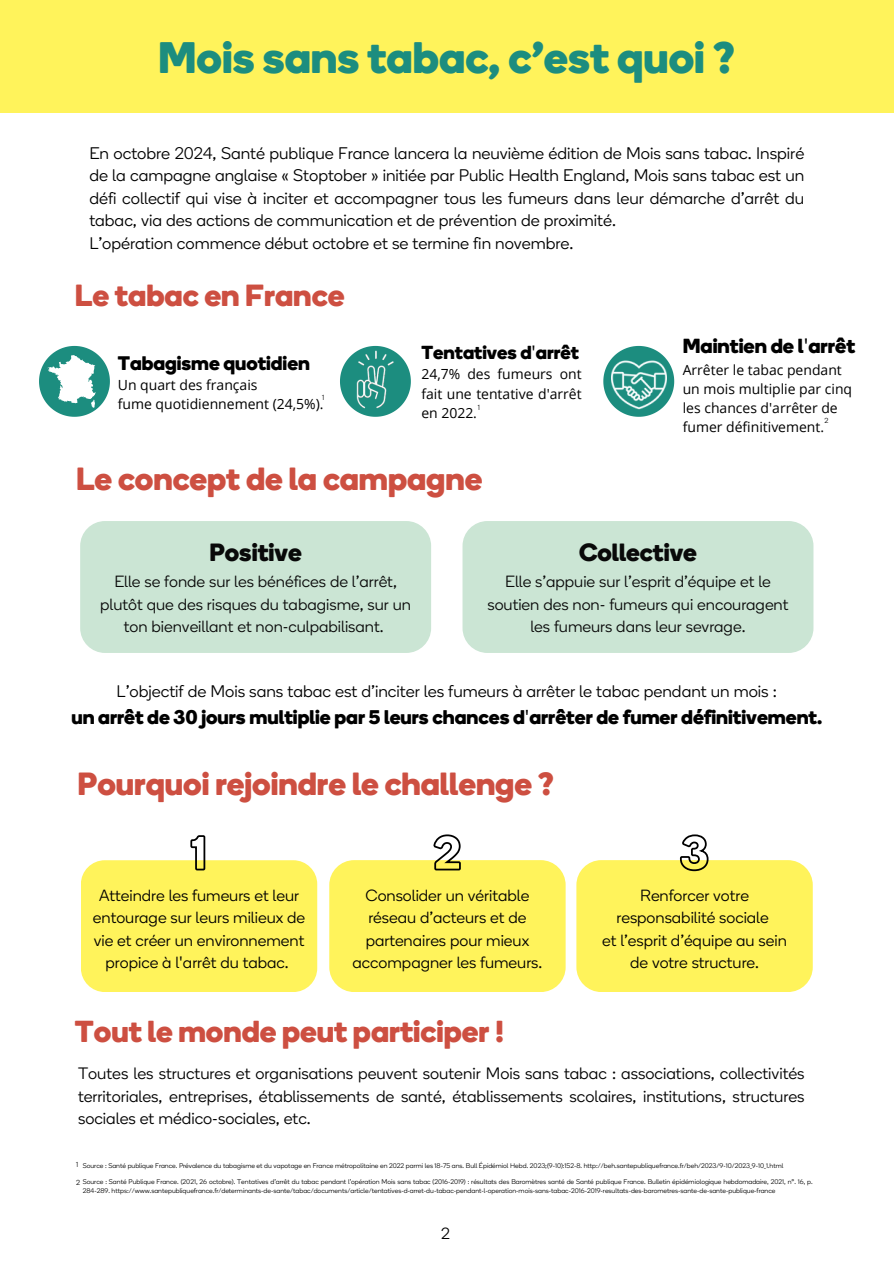
<style>
.page{position:relative;width:894px;height:1264px;background:#fff}
.page>*{position:absolute;margin:0;border:0;box-sizing:border-box;transform-origin:0 0}
.t1{font:700 44.1px "HILVCC Boing";color:#1c8d7f}
.t2{font:700 32.1px "HILVCC Boing";color:#cd4f41}
.t3{font:700 30.6px "HILVCC Boing";color:#cd4f41}
.t4{font:700 30.3px "HILVCC Boing";color:#cd4f41}
.t5{font:700 24.9px "HILVCC Boing";color:#090909}
.t6{font:700 20.4px "HILVCC Boing";color:#000}
.t7{font:700 19.8px "HILVCC Boing";color:#000}
.t8{font:700 19.65px "HILVCC Boing";color:#000}
.t9{font:700 18.9px "HILVCC Boing";color:#000}
.t10{font:300 16.8px/22.5px "HILVCC Boing";color:#000}
.t11{font:300 16.5px/22.5px "HILVCC Boing";color:#000;text-align:justify}
.t12{font:300 16.2px/22.5px "HILVCC Boing";color:#000;text-align:center}
.t13{font:300 16.2px/22.5px "HILVCC Boing";color:#090909;text-align:center}
.t14{font:13.95px/19.2px "Open Sans";color:#000}
.t15{font:300 7.5px "HILVCC Boing";color:#000}
.t16{font:300 7.35px "HILVCC Boing";color:#000}
.t17{font:300 6.75px/9px "HILVCC Boing";color:#000}
.s1{font-family:"Noto Sans";font-weight:400}
</style>
<div class="page">
<div style="left:0;top:0;width:893px;height:113px;background:#fff35b"></div>
<div style="left:80px;top:521px;width:351px;height:132px;background:#cbe5d4;border-radius:25px"></div>
<div style="left:462px;top:521px;width:351px;height:132px;background:#cbe5d4;border-radius:25px"></div>
<div style="left:81px;top:860px;width:236px;height:132px;background:#fff35b;border-radius:24px"></div>
<div style="left:576px;top:860px;width:236px;height:132px;background:#fff35b;border-radius:25px"></div>
<div style="left:329px;top:860px;width:236px;height:132px;background:#fff35b;border-radius:25px"></div>
<svg style="left:189px;top:835px;width:17px;height:36px"></svg>
<svg style="left:432px;top:834px;width:30px;height:37px"></svg>
<svg style="left:678px;top:834px;width:31px;height:38px"></svg>
<svg style="left:39px;top:346px;width:71px;height:71px"></svg>
<svg style="left:603px;top:346px;width:71px;height:71px"></svg>
<img style="left:610px;top:357px;width:56px;height:55px">
<svg style="left:340px;top:346px;width:71px;height:71px"></svg>
<img style="left:356px;top:351px;width:38px;height:58px">
<h2 class="t1" style="left:158px;top:26px;width:578px">Mois sans tabac, c’est quoi ?</h2>
<h3 class="t10" style="left:89px;top:142px;width:716px">En octobre 2024, Santé publique France lancera la neuvième édition de Mois sans tabac. Inspiré de la campagne anglaise « Stoptober » initiée par Public Health England, Mois sans tabac est un défi collectif qui vise à inciter et accompagner tous les fumeurs dans leur démarche d’arrêt du tabac, via des actions de communication et de prévention de proximité.<br>L’opération commence début octobre et se termine fin novembre.</h3>
<p class="t3" style="left:75px;top:273px;width:271px">Le tabac en France</p>
<p class="t8" style="left:118px;top:349px;width:193px">Tabagisme quotidien</p>
<p class="t14" style="left:118px;top:375px;width:207px">Un quart des français<br>fume quotidiennement (24,5%).</p>
<p class="t15" style="left:322px;top:393px;width:4px">1</p>
<p class="t9" style="left:421px;top:339px;width:159px">Tentatives d<span class="s1">'</span>arrêt</p>
<p class="t14" style="left:421px;top:364px;width:162px;text-align:justify">24,7% des fumeurs ont fait une tentative d'arrêt en 2022.</p>
<h2 class="t15" style="left:478px;top:403px;width:4px">1</h2>
<p class="t2" style="left:76px;top:456px;width:407px">Le concept de la campagne</p>
<h4 class="t6" style="left:682px;top:332px;width:174px">Maintien de l<span class="s1">'</span>arrêt</h4>
<h4 class="t14" style="left:682px;top:360px;width:171px">Arrêter le tabac pendant un mois multiplie par cinq les chances d'arrêter de fumer définitivement.</h4>
<h3 class="t16" style="left:824px;top:416px;width:6px">2</h3>
<h1 class="t5" style="left:209px;top:534px;width:94px">Positive</h1>
<h1 class="t13" style="left:100px;top:570px;width:312px">Elle se fonde sur les bénéfices de l’arrêt, plutôt que des risques du tabagisme, sur un ton bienveillant et non-culpabilisant.</h1>
<h3 class="t5" style="left:579px;top:534px;width:119px">Collective</h3>
<h3 class="t13" style="left:487px;top:570px;width:302px">Elle s’appuie sur l’esprit d’équipe et le soutien des non- fumeurs qui encouragent les fumeurs dans leur sevrage.</h3>
<h2 class="t10" style="left:117px;top:680px;width:661px">L’objectif de Mois sans tabac est d’inciter les fumeurs à arrêter le tabac pendant un mois :</h2>
<h2 class="t7" style="left:71px;top:703px;width:752px">un arrêt de 30 jours multiplie par 5 leurs chances d<span class="s1">'</span>arrêter de fumer définitivement.</h2>
<p class="t2" style="left:78px;top:761px;width:478px">Pourquoi rejoindre le challenge ?</p>
<h2 class="t12" style="left:93px;top:883px;width:214px">Atteindre les fumeurs et leur entourage sur leurs milieux de vie et créer un environnement propice à l<span class="s1">'</span>arrêt du tabac.</h2>
<p class="t12" style="left:616px;top:883px;width:154px">Renforcer votre responsabilité sociale</p>
<h4 class="t12" style="left:352px;top:883px;width:191px">Consolider un véritable réseau d’acteurs et de partenaires pour mieux accompagner les fumeurs.</h4>
<p class="t12" style="left:602px;top:928px;width:186px">et l’esprit d’équipe au sein de votre structure.</p>
<h3 class="t4" style="left:75px;top:1009px;width:430px">Tout le monde peut participer !</h3>
<p class="t11" style="left:78px;top:1062px;width:728px">Toutes les structures et organisations peuvent soutenir Mois sans tabac : associations, collectivités territoriales, entreprises, établissements de santé, établissements scolaires, institutions, structures sociales et médico-sociales, etc.</p>
<p class="t16" style="left:76px;top:1160px;width:4px">1</p>
<h3 class="t17" style="left:83px;top:1160px;width:702px">Source : Santé publique France. Prévalence du tabagisme et du vapotage en France métropolitaine en 2022 parmi les 18-75 ans. Bull Épidémiol Hebd. 2023;(9-10):152-8. http://beh.santepubliquefrance.fr/beh/2023/9-10/2023_9-10_1.html</h3>
<h3 class="t17" style="left:83px;top:1176px;width:731px">Source : Santé Publique France. (2021, 26 octobre). Tentatives d’arrêt du tabac pendant l’opération Mois sans tabac (2016-2019) : résultats des Baromètres santé de Santé publique France. Bulletin épidémiologique hebdomadaire, 2021, n<span class="s1">°</span>. 16, p.<br>284-289. https://www.santepubliquefrance.fr/determinants-de-sante/tabac/documents/article/tentatives-d-arret-du-tabac-pendant-l-operation-mois-sans-tabac-2016-2019-resultats-des-barometres-sante-de-sante-publique-france</h3>
<p class="t16" style="left:76px;top:1177px;width:6px">2</p>
<p class="t12" style="left:441px;top:1221px;width:10px">2</p>
</div>
